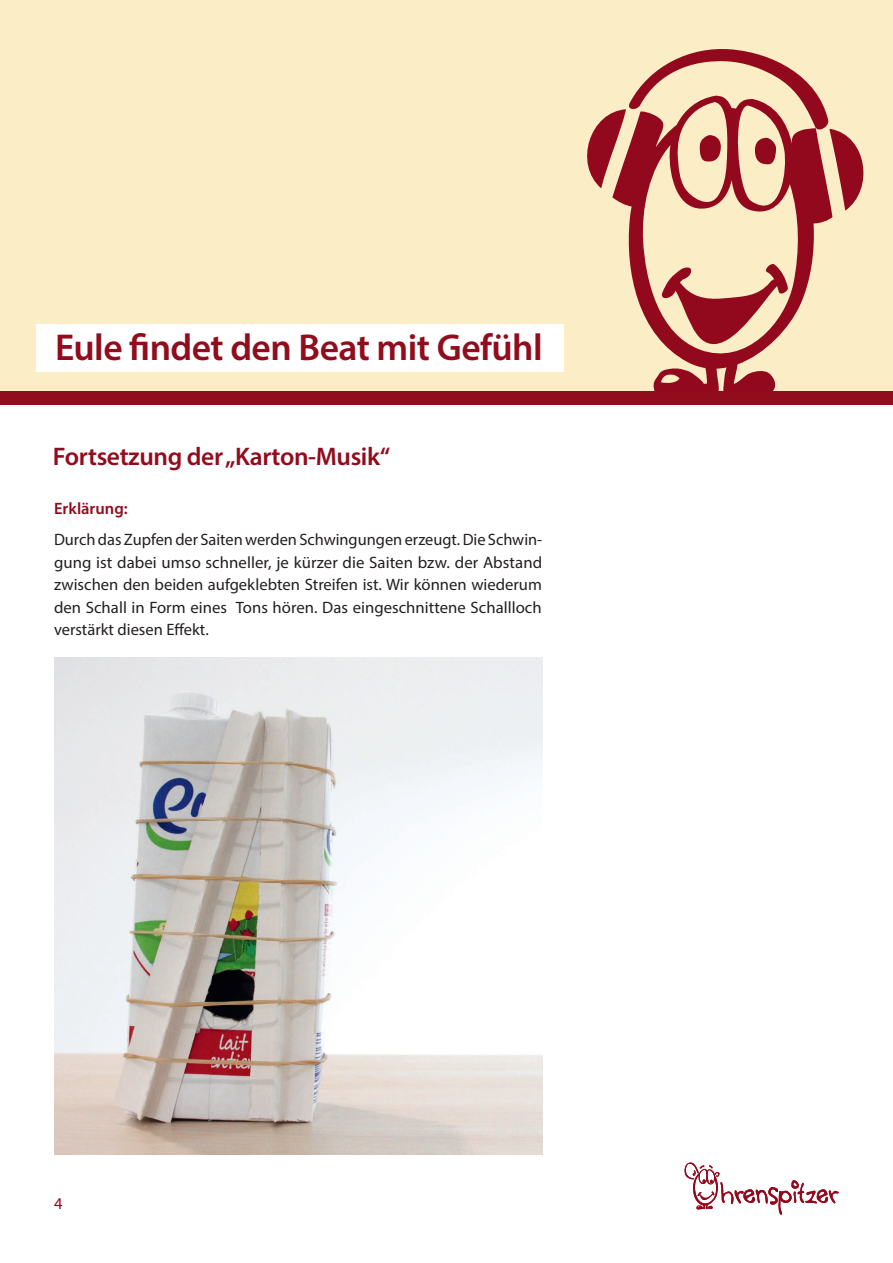
<style>
.page{position:relative;width:893px;height:1263px;background:#fff}
.page>*{position:absolute;margin:0;border:0;box-sizing:border-box;transform-origin:0 0}
.t1{font:600 37.5px "Myriad Pro";letter-spacing:-.015em;color:#910c1d}
.t2{font:600 25.5px "Myriad Pro";letter-spacing:-.015em;color:#910c1d}
.Karten_Blocksatz{font:16.5px/22.5px "Myriad Pro";color:#231f20;text-align:justify}
.Karten_Blocksatz-2{font:600 16.5px "Myriad Pro";color:#910c1d}
.t3{font:16.5px "Myriad Pro";color:#910c1d}
</style>
<div class="page">
<div style="left:0;top:0;width:893px;height:397px;background:#fbeec6"></div>
<svg style="left:587px;top:49px;width:277px;height:162px"></svg>
<svg style="left:612px;top:96px;width:220px;height:295px"></svg>
<div style="left:0;top:391px;width:893px;height:14px;background:#910c1d"></div>
<svg style="left:684px;top:1162px;width:154px;height:53px"></svg>
<img style="left:54px;top:657px;width:488px;height:497px">
<div style="left:36px;top:324px;width:527px;height:48px;background:#fff"></div>
<p class="t1" style="left:55px;top:323px;width:489px">Eule findet den Beat mit Gefühl</p>
<p class="t2" style="left:53px;top:440px;width:339px">Fortsetzung der „Karton-Musik“</p>
<p class="Karten_Blocksatz-2" style="left:54px;top:498px;width:75px">Erklärung:</p>
<p class="Karten_Blocksatz" style="left:54px;top:528px;width:490px">Durch das Zupfen der Saiten werden Schwingungen erzeugt. Die Schwin&shy;gung ist dabei umso schneller, je kürzer die Saiten bzw. der Abstand zwischen den beiden aufgeklebten Streifen ist. Wir können wiederum den Schall in Form eines Tons hören. Das eingeschnittene Schallloch verstärkt diesen Effekt.</p>
<p class="t3" style="left:54px;top:1194px;width:10px">4</p>
</div>
